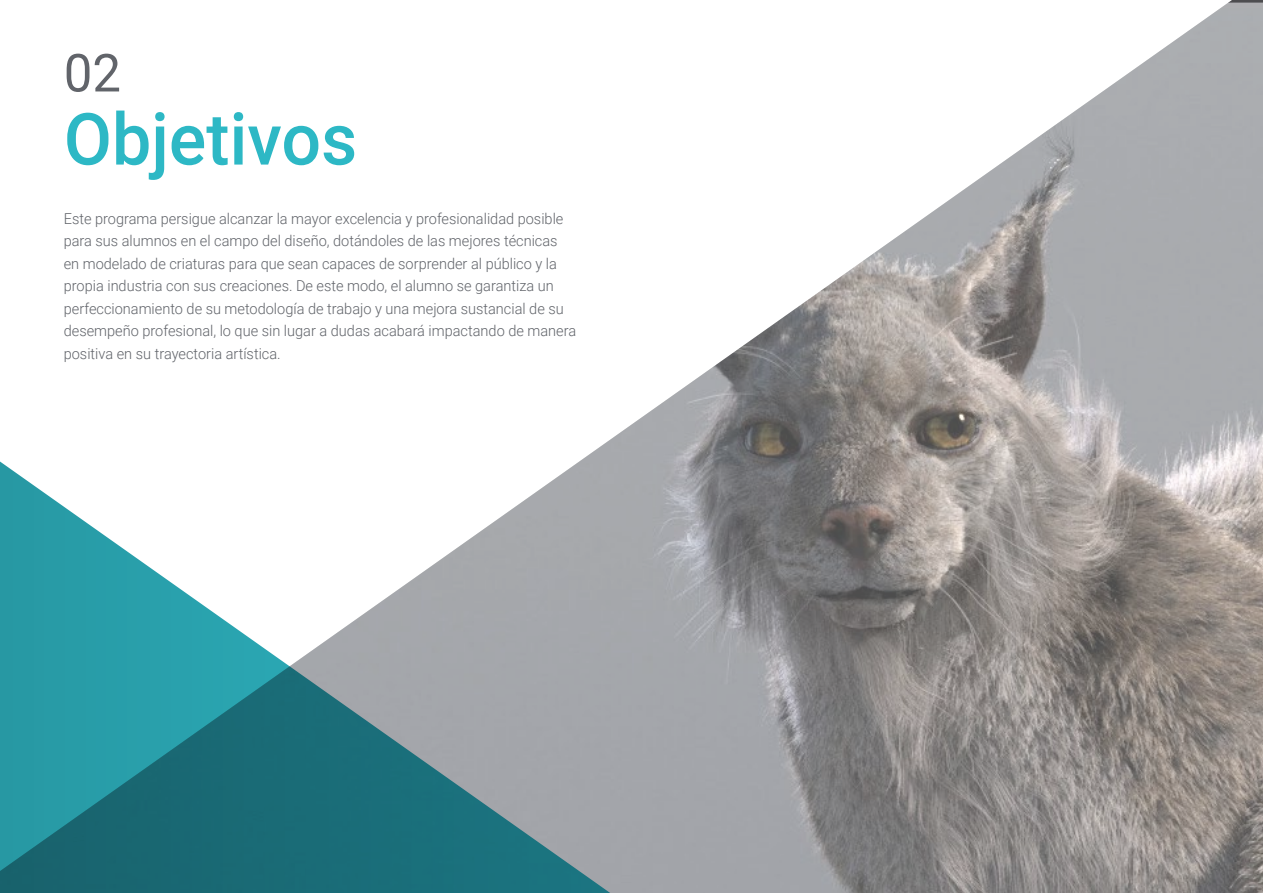
<style>
.page{position:relative;width:1263px;height:893px;background:#fff}
.page>*{position:absolute;margin:0;border:0;box-sizing:border-box;transform-origin:0 0}
.t1{font:500 72px "Roboto";color:#2db8c5}
.t2{font:52.5px "Roboto";color:#61646a}
.t3{font:300 15px/22.5px "Roboto";color:#61646a}
</style>
<div class="page">
<img style="left:601px;top:0;width:662px;height:893px">
<svg style="left:0;top:446px;width:640px;height:447px"></svg>
<h2 class="t2" style="left:64px;top:36px;width:59px">02</h2>
<h1 class="t1" style="left:64px;top:89px;width:295px">Objetivos</h1>
<p class="t3" style="left:64px;top:207px;width:514px">Este programa persigue alcanzar la mayor excelencia y profesionalidad posible para sus alumnos en el campo del diseño, dotándoles de las mejores técnicas en modelado de criaturas para que sean capaces de sorprender al público y la propia industria con sus creaciones. De este modo, el alumno se garantiza un perfeccionamiento de su metodología de trabajo y una mejora sustancial de su desempeño profesional, lo que sin lugar a dudas acabará impactando de manera positiva en su trayectoria artística.</p>
</div>
